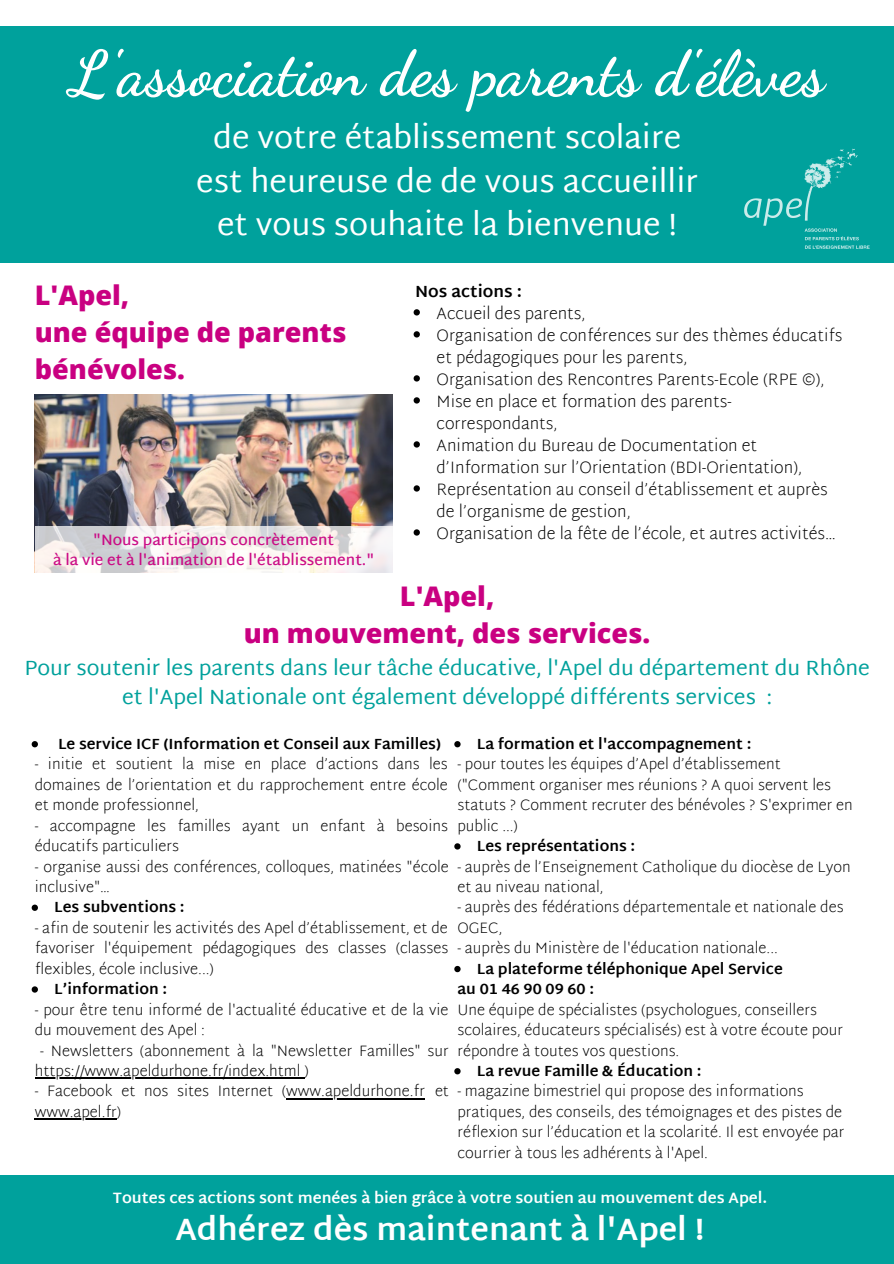
<style>
.page{position:relative;width:894px;height:1264px;background:#fff}
.page>*{position:absolute;margin:0;border:0;box-sizing:border-box;transform-origin:0 0}
.t1{font:700 62.85px "Dancing Script";color:#fff}
.t2{font:31.5px/43.8px "Martel Sans";color:#fff;text-align:center}
.t3{font:700 31.5px "Martel Sans";color:#fff}
.t4{font:800 27px/37.2px "Open Sans";color:#c90081}
.t5{font:21px/29.2px "Martel Sans";color:#00a19c;text-align:center}
.t6{font:200 16.5px/22px "Martel Sans";color:#000}
.t7{font:700 16.5px "Martel Sans";color:#000}
.t8{font:700 15.3px "Martel Sans";color:#fff}
.t9{font:200 15px/20.4px "Martel Sans";color:#000}
.t10{font:700 15px "Martel Sans";color:#000}
.t11{font:600 15px/20.2px "Martel Sans";color:#c90081;text-align:center}
</style>
<div class="page">
<div style="left:0;top:26px;width:893px;height:236px;background:#00a19c"></div>
<img style="left:744px;top:148px;width:126px;height:101px">
<svg style="left:454px;top:741px;width:6px;height:6px"></svg>
<svg style="left:454px;top:843px;width:6px;height:6px"></svg>
<svg style="left:454px;top:965px;width:6px;height:7px"></svg>
<svg style="left:454px;top:1068px;width:6px;height:6px"></svg>
<div style="left:0;top:1175px;width:893px;height:88px;background:#00a19c"></div>
<svg style="left:32px;top:741px;width:6px;height:6px"></svg>
<svg style="left:32px;top:904px;width:6px;height:6px"></svg>
<svg style="left:32px;top:986px;width:6px;height:6px"></svg>
<hr style="left:35px;top:1077px;width:269px;height:2px;background:#000">
<hr style="left:286px;top:1097px;width:139px;height:2px;background:#000">
<hr style="left:35px;top:1118px;width:82px;height:1px;background:#000">
<svg style="left:413px;top:309px;width:7px;height:6px"></svg>
<svg style="left:413px;top:331px;width:7px;height:6px"></svg>
<svg style="left:413px;top:375px;width:7px;height:6px"></svg>
<svg style="left:413px;top:397px;width:7px;height:6px"></svg>
<svg style="left:413px;top:441px;width:7px;height:6px"></svg>
<svg style="left:413px;top:485px;width:7px;height:6px"></svg>
<svg style="left:413px;top:529px;width:7px;height:6px"></svg>
<img style="left:35px;top:394px;width:357px;height:132px">
<svg style="left:35px;top:526px;width:357px;height:46px"></svg>
<h1 class="t1" style="left:70px;top:36px;width:755px">L'association des parents d'élèves</h1>
<h2 class="t2" style="left:196px;top:115px;width:503px">de votre établissement scolaire est heureuse de de vous accueillir et vous souhaite la bienvenue !</h2>
<h3 class="t4" style="left:35px;top:276px;width:313px">L'Apel,<br>une équipe de parents bénévoles.</h3>
<p class="t11" style="left:53px;top:530px;width:322px">"Nous participons concrètement<br>à la vie et à l'animation de l'établissement."</p>
<p class="t7" style="left:415px;top:281px;width:108px">Nos actions :</p>
<p class="t6" style="left:436px;top:302px;width:407px">Accueil des parents,<br>Organisation de conférences sur des thèmes éducatifs et pédagogiques pour les parents,<br>Organisation des Rencontres Parents-Ecole (RPE ©), Mise en place et formation des parents&shy;correspondants,<br>Animation du Bureau de Documentation et d’Information sur l’Orientation (BDI-Orientation), Représentation au conseil d’établissement et auprès de l’organisme de gestion,<br>Organisation de la fête de l’école, et autres activités…</p>
<h3 class="t4" style="left:244px;top:577px;width:408px;text-align:center">L'Apel,<br>un mouvement, des services.</h3>
<h3 class="t5" style="left:24px;top:653px;width:846px">Pour soutenir les parents dans leur tâche éducative, l'Apel du département du Rhône et l'Apel Nationale ont également développé différents services :</h3>
<p class="t10" style="left:58px;top:735px;width:384px">Le service ICF (Information et Conseil aux Familles)</p>
<p class="t9" style="left:35px;top:754px;width:414px;text-align:justify">- initie et soutient la mise en place d’actions dans les domaines de l’orientation et du rapprochement entre école et monde professionnel,</p>
<p class="t9" style="left:35px;top:815px;width:414px">- accompagne les familles ayant un enfant à besoins éducatifs particuliers</p>
<p class="t9" style="left:35px;top:856px;width:415px">- organise aussi des conférences, colloques, matinées "école inclusive"…</p>
<p class="t9" style="left:35px;top:917px;width:415px;text-align:justify">- afin de soutenir les activités des Apel d’établissement, et de favoriser l'équipement pédagogiques des classes (classes flexibles, école inclusive...)</p>
<p class="t9" style="left:35px;top:999px;width:415px">- pour être tenu informé de l'actualité éducative et de la vie du mouvement des Apel :</p>
<p class="t9" style="left:35px;top:1040px;width:415px;text-indent:5px">- Newsletters (abonnement à la "Newsletter Familles" sur https://www.apeldurhone.fr/index.html )</p>
<p class="t9" style="left:35px;top:1081px;width:415px">- Facebook et nos sites Internet (www.apeldurhone.fr et www.apel.fr)</p>
<p class="t10" style="left:54px;top:898px;width:132px">Les subventions :</p>
<p class="t10" style="left:54px;top:980px;width:114px">L’information :</p>
<p class="t10" style="left:477px;top:735px;width:276px">La formation et l'accompagnement :</p>
<p class="t9" style="left:457px;top:754px;width:397px">- pour toutes les équipes d’Apel d’établissement ("Comment organiser mes réunions ? A quoi servent les statuts ? Comment recruter des bénévoles ? S'exprimer en public ...)</p>
<p class="t9" style="left:457px;top:856px;width:394px">- auprès de l’Enseignement Catholique du diocèse de Lyon et au niveau national,</p>
<p class="t9" style="left:457px;top:897px;width:387px">- auprès des fédérations départementale et nationale des<br>OGEC,</p>
<p class="t9" style="left:457px;top:937px;width:322px">- auprès du Ministère de l'éducation nationale...</p>
<p class="t10" style="left:457px;top:980px;width:138px">au 01 46 90 09 60 :</p>
<p class="t9" style="left:457px;top:999px;width:387px">Une équipe de spécialistes (psychologues, conseillers scolaires, éducateurs spécialisés) est à votre écoute pour répondre à toutes vos questions.</p>
<p class="t9" style="left:457px;top:1081px;width:388px">- magazine bimestriel qui propose des informations pratiques, des conseils, des témoignages et des pistes de réflexion sur l’éducation et la scolarité. Il est envoyée par courrier à tous les adhérents à l'Apel.</p>
<p class="t10" style="left:477px;top:837px;width:160px">Les représentations :</p>
<p class="t10" style="left:477px;top:959px;width:307px">La plateforme téléphonique Apel Service</p>
<p class="t10" style="left:477px;top:1062px;width:226px">La revue Famille &amp; Éducation :</p>
<p class="t8" style="left:113px;top:1188px;width:656px">Toutes ces actions sont menées à bien grâce à votre soutien au mouvement des Apel.</p>
<h2 class="t3" style="left:175px;top:1210px;width:530px">Adhérez dès maintenant à l'Apel !</h2>
</div>
